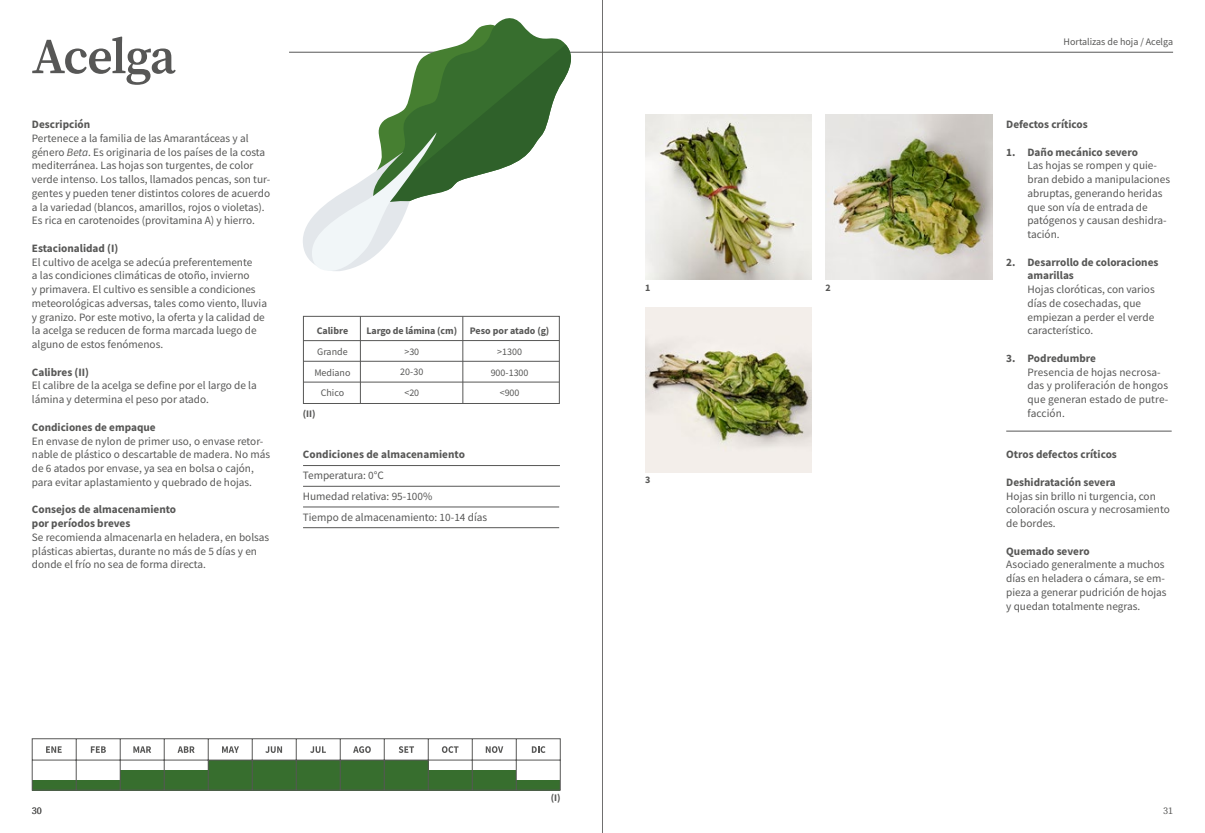
<style>
.page{position:relative;width:1205px;height:833px;background:#fff}
.page>*{position:absolute;margin:0;border:0;box-sizing:border-box;transform-origin:0 0}
.t1{font:600 50px "Source Serif Pro";letter-spacing:-.035em;color:#575756}
.t2{font:11.25px/13.8px "Source Sans Pro";color:#575756}
.t3{font:700 11.25px/13.8px "Source Sans Pro";color:#575756}
.t4{font:10px/20.9px "Source Sans Pro";color:#575756;text-align:center}
.t5{font:700 10px "Source Sans Pro";letter-spacing:-.01em;color:#575756}
.t6{font:10px "Source Serif Pro";color:#575756}
.s1{font-style:italic}
</style>
<div class="page">
<hr style="left:602px;top:0;width:1px;height:833px;background:#706f6f">
<hr style="left:303px;top:486px;width:257px;height:1px;background:#575756">
<hr style="left:303px;top:506px;width:256px;height:1px;background:#575756">
<hr style="left:303px;top:465px;width:257px;height:1px;background:#575756">
<hr style="left:303px;top:527px;width:256px;height:1px;background:#575756">
<div style="left:303px;top:316px;width:257px;height:88px;border:1px solid #575756"></div>
<hr style="left:303px;top:340px;width:256px;height:1px;background:#575756">
<hr style="left:303px;top:361px;width:256px;height:1px;background:#575756">
<hr style="left:303px;top:382px;width:256px;height:1px;background:#575756">
<hr style="left:360px;top:316px;width:1px;height:87px;background:#575756">
<hr style="left:462px;top:316px;width:1px;height:87px;background:#575756">
<svg style="left:32px;top:738px;width:529px;height:52px"></svg>
<img style="left:645px;top:114px;width:167px;height:165px">
<img style="left:825px;top:114px;width:167px;height:165px">
<img style="left:645px;top:307px;width:167px;height:165px">
<hr style="left:1006px;top:431px;width:165px;height:1px;background:#575756">
<hr style="left:289px;top:52px;width:884px;height:1px;background:#575756">
<svg style="left:302px;top:22px;width:273px;height:249px"></svg>
<h1 class="t1" style="left:32px;top:22px;width:145px">Acelga</h1>
<p class="t3" style="left:32px;top:117px;width:60px">Descripción</p>
<p class="t2" style="left:32px;top:131px;width:240px">Pertenece a la familia de las Amarantáceas y al género <span class="s1">Beta</span>. Es originaria de los países de la costa mediterránea. Las hojas son turgentes, de color verde intenso. Los tallos, llamados pencas, son tur&shy;gentes y pueden tener distintos colores de acuerdo a la variedad (blancos, amarillos, rojos o violetas).<br>Es rica en carotenoides (provitamina A) y hierro.</p>
<p class="t3" style="left:32px;top:241px;width:88px">Estacionalidad (I)</p>
<p class="t2" style="left:32px;top:255px;width:237px">El cultivo de acelga se adecúa preferentemente<br>a las condiciones climáticas de otoño, invierno<br>y primavera. El cultivo es sensible a condiciones meteorológicas adversas, tales como viento, lluvia y granizo. Por este motivo, la oferta y la calidad de la acelga se reducen de forma marcada luego de alguno de estos fenómenos.</p>
<p class="t3" style="left:32px;top:365px;width:59px">Calibres (II)</p>
<p class="t2" style="left:32px;top:379px;width:226px">El calibre de la acelga se define por el largo de la lámina y determina el peso por atado.</p>
<p class="t3" style="left:32px;top:420px;width:125px">Condiciones de empaque</p>
<p class="t2" style="left:32px;top:434px;width:240px">En envase de nylon de primer uso, o envase retor&shy;nable de plástico o descartable de madera. No más de 6 atados por envase, ya sea en bolsa o cajón, para evitar aplastamiento y quebrado de hojas.</p>
<p class="t3" style="left:32px;top:502px;width:146px">Consejos de almacenamiento por períodos breves</p>
<p class="t2" style="left:32px;top:530px;width:239px">Se recomienda almacenarla en heladera, en bolsas plásticas abiertas, durante no más de 5 días y en donde el frío no sea de forma directa.</p>
<p class="t5" style="left:317px;top:324px;width:33px">Calibre</p>
<p class="t4" style="left:314px;top:341px;width:38px">Grande<br>Mediano<br>Chico</p>
<p class="t5" style="left:303px;top:407px;width:14px">(II)</p>
<p class="t5" style="left:366px;top:323px;width:92px">Largo de lámina (cm)</p>
<p class="t4" style="left:400px;top:341px;width:24px">&gt;30<br>20-30 &lt;20</p>
<p class="t5" style="left:470px;top:324px;width:81px">Peso por atado (g)</p>
<p class="t4" style="left:491px;top:341px;width:39px">&gt;1300<br>900-1300 &lt;900</p>
<p class="t3" style="left:303px;top:447px;width:164px">Condiciones de almacenamiento</p>
<p class="t2" style="left:303px;top:465px;width:186px;line-height:20.9px">Temperatura: 0°C<br>Humedad relativa: 95-100%<br>Tiempo de almacenamiento: 10-14 días</p>
<p class="t5" style="left:645px;top:280px;width:7px">1</p>
<p class="t5" style="left:645px;top:473px;width:7px">3</p>
<p class="t5" style="left:551px;top:791px;width:11px">(I)</p>
<p class="t5" style="left:825px;top:280px;width:7px">2</p>
<p class="t4" style="left:1063px;top:31px;width:111px">Hortalizas de hoja / Acelga</p>
<p class="t3" style="left:1006px;top:117px;width:83px">Defectos críticos</p>
<p class="t3" style="left:1006px;top:145px;width:133px">1. Daño mecánico severo</p>
<p class="t2" style="left:1027px;top:159px;width:144px">Las hojas se rompen y quie&shy;bran debido a manipulaciones abruptas, generando heridas que son vía de entrada de patógenos y causan deshidra&shy;tación.</p>
<p class="t3" style="left:1027px;top:255px;width:133px;text-indent:-21px">2. Desarrollo de coloraciones amarillas</p>
<p class="t2" style="left:1027px;top:282px;width:129px">Hojas cloróticas, con varios días de cosechadas, que empiezan a perder el verde característico.</p>
<p class="t3" style="left:1006px;top:351px;width:91px">3. Podredumbre</p>
<p class="t2" style="left:1027px;top:365px;width:142px">Presencia de hojas necrosa&shy;das y proliferación de hongos que generan estado de putre&shy;facción.</p>
<p class="t3" style="left:1006px;top:447px;width:112px">Otros defectos críticos</p>
<p class="t3" style="left:1006px;top:475px;width:111px">Deshidratación severa</p>
<p class="t2" style="left:1006px;top:489px;width:165px">Hojas sin brillo ni turgencia, con coloración oscura y necrosamiento de bordes.</p>
<p class="t3" style="left:1006px;top:544px;width:85px">Quemado severo</p>
<p class="t2" style="left:1006px;top:557px;width:162px">Asociado generalmente a muchos días en heladera o cámara, se em&shy;pieza a generar pudrición de hojas y quedan totalmente negras.</p>
<p class="t6" style="left:32px;top:804px;width:11px">30</p>
<p class="t6" style="left:1163px;top:804px;width:11px">31</p>
</div>
